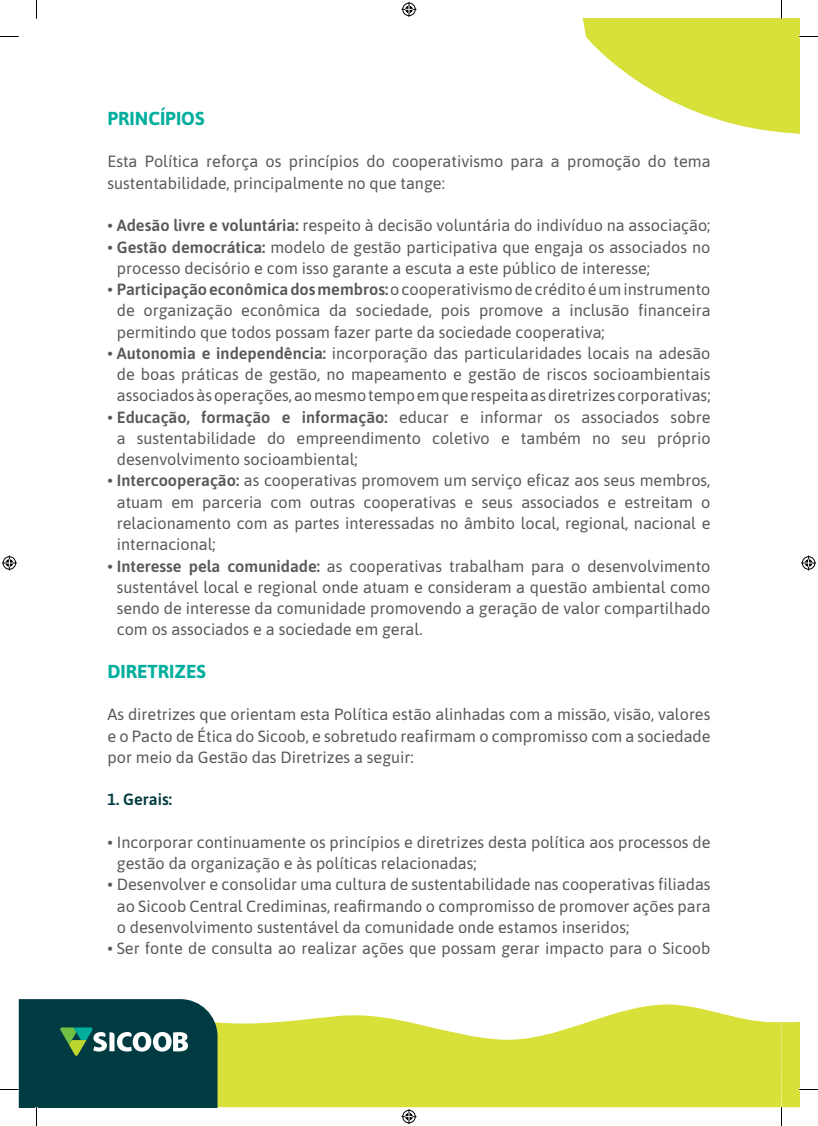
<style>
.page{position:relative;width:818px;height:1126px;background:#fff}
.page>*{position:absolute;margin:0;border:0;box-sizing:border-box;transform-origin:0 0}
.t1{font:700 18.75px "Asap";color:#00ae9d}
.t2{font:16.25px/21.2px "Asap";color:#57585a;text-align:justify}
.t3{font:600 16.25px "Asap";color:#003b42}
.s1{font-weight:600}
</style>
<div class="page">
<svg style="left:217px;top:1004px;width:563px;height:103px;fill:#d8e03a"></svg>
<svg style="left:0;top:36px;width:19px;height:1px"></svg>
<svg style="left:36px;top:0;width:1px;height:19px"></svg>
<svg style="left:0;top:999px;width:217px;height:126px"></svg>
<svg style="left:780px;top:1021px;width:37px;height:104px"></svg>
<svg style="left:401px;top:2px;width:15px;height:15px"></svg>
<div style="left:401px;top:1108px;width:15px;height:16px;border:3px solid #fff;border-radius:50%"></div>
<svg style="left:401px;top:1108px;width:15px;height:15px"></svg>
<svg style="left:2px;top:555px;width:15px;height:15px"></svg>
<svg style="left:582px;top:0;width:235px;height:571px"></svg>
<p class="t1" style="left:107px;top:107px;width:98px">PRINCÍPIOS</p>
<p class="t2" style="left:107px;top:150px;width:604px">Esta Política reforça os princípios do cooperativismo para a promoção do tema sustentabilidade, principalmente no que tange:</p>
<p class="t2" style="left:107px;top:214px;width:604px">• <span class="s1">Adesão livre e voluntária:</span> respeito à decisão voluntária do indivíduo na associação;</p>
<p class="t2" style="left:117px;top:235px;width:595px;text-indent:-9px">• <span class="s1">Gestão democrática:</span> modelo de gestão participativa que engaja os associados no processo decisório e com isso garante a escuta a este público de interesse;</p>
<p class="t2" style="left:117px;top:278px;width:595px;text-indent:-9px">• <span class="s1">Participação econômica dos membros:</span> o cooperativismo de crédito é um instrumento de organização econômica da sociedade, pois promove a inclusão financeira permitindo que todos possam fazer parte da sociedade cooperativa;</p>
<p class="t2" style="left:107px;top:341px;width:604px;text-align:center">• <span class="s1">Autonomia e independência:</span> incorporação das particularidades locais na adesão de boas práticas de gestão, no mapeamento e gestão de riscos socioambientais associados às operações, ao mesmo tempo em que respeita as diretrizes corporativas;</p>
<p class="t2" style="left:117px;top:405px;width:595px;text-indent:-9px">• <span class="s1">Educação, formação e informação:</span> educar e informar os associados sobre a sustentabilidade do empreendimento coletivo e também no seu próprio desenvolvimento socioambiental;</p>
<p class="t2" style="left:117px;top:469px;width:595px;text-indent:-9px">• <span class="s1">Intercooperação:</span> as cooperativas promovem um serviço eficaz aos seus membros, atuam em parceria com outras cooperativas e seus associados e estreitam o relacionamento com as partes interessadas no âmbito local, regional, nacional e internacional;</p>
<p class="t2" style="left:117px;top:554px;width:595px;text-indent:-9px">• <span class="s1">Interesse pela comunidade:</span> as cooperativas trabalham para o desenvolvimento sustentável local e regional onde atuam e consideram a questão ambiental como sendo de interesse da comunidade promovendo a geração de valor compartilhado com os associados e a sociedade em geral.</p>
<p class="t1" style="left:107px;top:660px;width:100px">DIRETRIZES</p>
<p class="t2" style="left:107px;top:703px;width:604px">As diretrizes que orientam esta Política estão alinhadas com a missão, visão, valores e o Pacto de Ética do Sicoob, e sobretudo reafirmam o compromisso com a sociedade por meio da Gestão das Diretrizes a seguir:</p>
<p class="t3" style="left:107px;top:788px;width:66px">1. Gerais:</p>
<p class="t2" style="left:117px;top:830px;width:595px;text-indent:-9px">• Incorporar continuamente os princípios e diretrizes desta política aos processos de gestão da organização e às políticas relacionadas;</p>
<p class="t2" style="left:117px;top:873px;width:595px;text-indent:-9px">• Desenvolver e consolidar uma cultura de sustentabilidade nas cooperativas filiadas ao Sicoob Central Crediminas, reafirmando o compromisso de promover ações para o desenvolvimento sustentável da comunidade onde estamos inseridos;</p>
<p class="t2" style="left:107px;top:936px;width:604px">• Ser fonte de consulta ao realizar ações que possam gerar impacto para o Sicoob</p>
</div>
